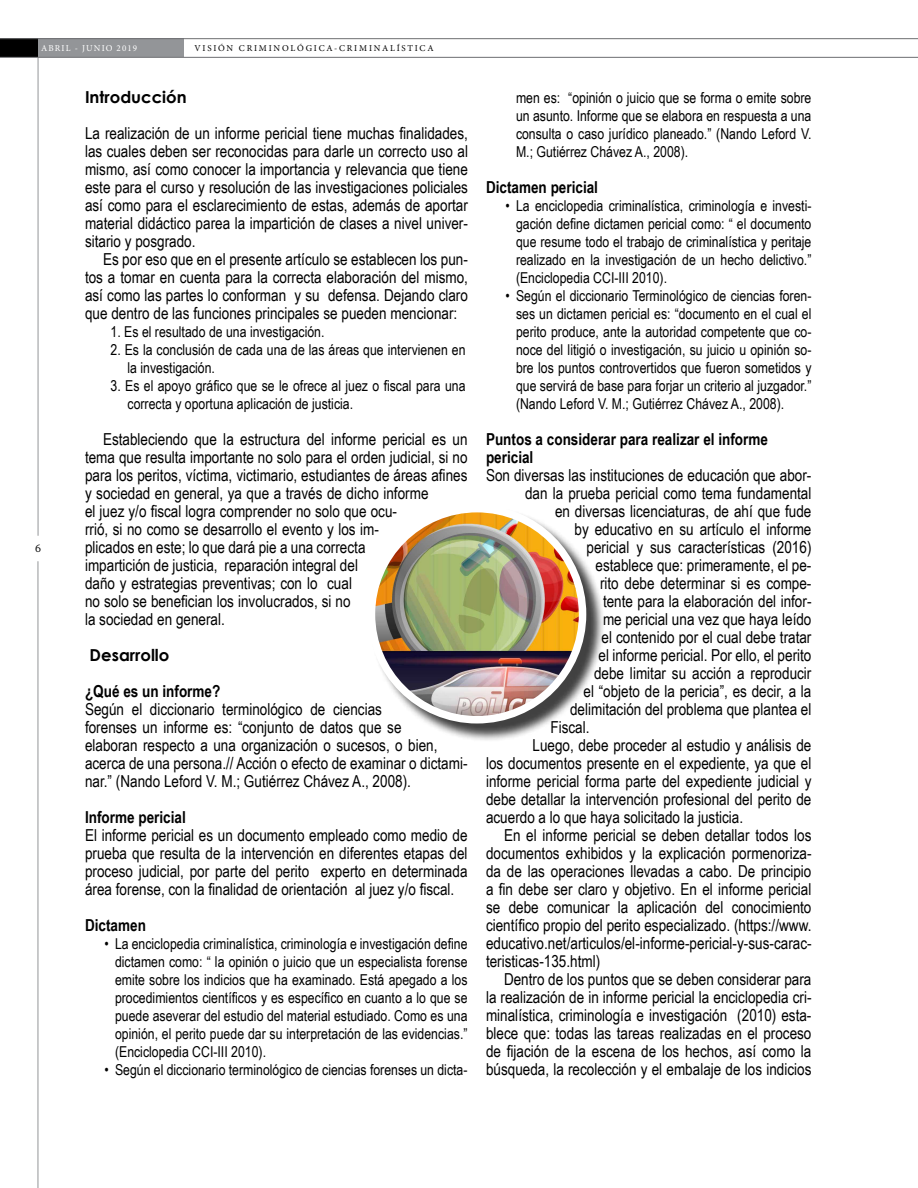
<style>
.page{position:relative;width:918px;height:1188px;background:#fff}
.page>*{position:absolute;margin:0;border:0;box-sizing:border-box;transform-origin:0 0}
.t1{font:16.5px/18px "Arial Narrow";color:#000;text-align:justify}
.t2{font:700 16.5px/18px "Arial Narrow";color:#000}
.t3{font:700 16.5px "Century Gothic";color:#000}
.t4{font:15px/18px "Arial Narrow";color:#000;text-align:justify}
.t5{font:10.5px "Charter ITC Std";color:#000}
.t6{font:9px "Minion Pro";letter-spacing:.2em;color:#000}
.t7{font:9px "Minion Pro";letter-spacing:.12em;color:#fff}
</style>
<div class="page">
<div style="left:0;top:39px;width:38px;height:18px;background:#000"></div>
<div style="left:38px;top:39px;width:145px;height:18px;background:#939598"></div>
<hr style="left:38px;top:58px;width:1px;height:478px;background:#939598">
<hr style="left:0;top:57px;width:918px;height:1px;background:#6d6e71">
<hr style="left:0;top:38px;width:918px;height:1px;background:#6d6e71">
<hr style="left:38px;top:561px;width:1px;height:627px;background:#939598">
<div style="left:370px;top:507px;width:235px;height:235px;background:#000;opacity:.75"></div>
<img style="left:371px;top:512px;width:212px;height:208px">
<div style="left:368px;top:505px;width:218px;height:219px;border:8px solid #fff;border-radius:50%"></div>
<p class="t7" style="left:41px;top:42px;width:97px">ABRIL - JUNIO 2019</p>
<p class="t6" style="left:194px;top:42px;width:241px">VISIÓN CRIMINOLÓGICA-CRIMINALÍSTICA</p>
<p class="t3" style="left:85px;top:87px;width:103px">Introducción</p>
<p class="t1" style="left:85px;top:124px;width:384px">La realización de un informe pericial tiene muchas finalidades, las cuales deben ser reconocidas para darle un correcto uso al mismo, así como conocer la importancia y relevancia que tiene este para el curso y resolución de las investigaciones policiales así como para el esclarecimiento de estas, además de aportar material didáctico parea la impartición de clases a nivel univer&shy;sitario y posgrado.</p>
<p class="t1" style="left:85px;top:250px;width:384px;text-indent:18px">Es por eso que en el presente artículo se establecen los pun&shy;tos a tomar en cuenta para la correcta elaboración del mismo, así como las partes lo conforman y su defensa. Dejando claro que dentro de las funciones principales se pueden mencionar:</p>
<p class="t4" style="left:111px;top:322px;width:216px">1. Es el resultado de una investigación.</p>
<p class="t4" style="left:128px;top:340px;width:339px;text-indent:-17px">2. Es la conclusión de cada una de las áreas que intervienen en la investigación.</p>
<p class="t4" style="left:128px;top:376px;width:339px;text-indent:-17px">3. Es el apoyo gráfico que se le ofrece al juez o fiscal para una correcta y oportuna aplicación de justicia.</p>
<p class="t1" style="left:85px;top:430px;width:384px;text-align:left;text-indent:18px">Estableciendo que la estructura del informe pericial es un tema que resulta importante no solo para el orden judicial, si no para los peritos, víctima, victimario, estudiantes de áreas afines y sociedad en general, ya que a través de dicho informe<br>el juez y/o fiscal logra comprender no solo que ocu-<br>rrió, si no como se desarrollo el evento y los im-<br>plicados en este; lo que dará pie a una correcta<br>impartición de justicia, reparación integral del<br>daño y estrategias preventivas; con lo cual<br>no solo se benefician los involucrados, si no<br>la sociedad en general.</p>
<p class="t3" style="left:90px;top:645px;width:81px">Desarrollo</p>
<p class="t2" style="left:85px;top:681px;width:137px">¿Qué es un informe?</p>
<p class="t1" style="left:85px;top:700px;width:384px;text-align:left">Según el diccionario terminológico de ciencias<br>forenses un informe es: “conjunto de datos que se<br>elaboran respecto a una organización o sucesos, o bien, acerca de una persona.// Acción o efecto de examinar o dictami&shy;nar.” (Nando Leford V. M.; Gutiérrez Chávez A., 2008).</p>
<p class="t2" style="left:85px;top:807px;width:102px">Informe pericial</p>
<p class="t1" style="left:85px;top:826px;width:384px">El informe pericial es un documento empleado como medio de prueba que resulta de la intervención en diferentes etapas del proceso judicial, por parte del perito experto en determinada área forense, con la finalidad de orientación al juez y/o fiscal.</p>
<p class="t2" style="left:85px;top:915px;width:62px">Dictamen</p>
<p class="t4" style="left:115px;top:934px;width:354px;text-indent:-10px">• La enciclopedia criminalística, criminología e investigación define dictamen como: “ la opinión o juicio que un especialista forense emite sobre los indicios que ha examinado. Está apegado a los procedimientos científicos y es específico en cuanto a lo que se puede aseverar del estudio del material estudiado. Como es una opinión, el perito puede dar su interpretación de las evidencias.” (Enciclopedia CCI-III 2010).</p>
<p class="t4" style="left:105px;top:1060px;width:364px">• Según el diccionario terminológico de ciencias forenses un dicta-</p>
<p class="t5" style="left:35px;top:542px;width:7px">6</p>
<p class="t4" style="left:516px;top:88px;width:297px">men es: “opinión o juicio que se forma o emite sobre un asunto. Informe que se elabora en respuesta a una consulta o caso jurídico planeado.” (Nando Leford V.<br>M.; Gutiérrez Chávez A., 2008).</p>
<p class="t2" style="left:486px;top:177px;width:114px">Dictamen pericial</p>
<p class="t4" style="left:516px;top:196px;width:297px;text-indent:-10px">• La enciclopedia criminalística, criminología e investi&shy;gación define dictamen pericial como: “ el documento que resume todo el trabajo de criminalística y peritaje realizado en la investigación de un hecho delictivo.” (Enciclopedia CCI-III 2010).</p>
<p class="t4" style="left:516px;top:286px;width:297px;text-indent:-10px">• Según el diccionario Terminológico de ciencias foren&shy;ses un dictamen pericial es: “documento en el cual el perito produce, ante la autoridad competente que co&shy;noce del litigió o investigación, su juicio u opinión so&shy;bre los puntos controvertidos que fueron sometidos y que servirá de base para forjar un criterio al juzgador.” (Nando Leford V. M.; Gutiérrez Chávez A., 2008).</p>
<p class="t2" style="left:486px;top:429px;width:284px">Puntos a considerar para realizar el informe pericial</p>
<p class="t1" style="left:486px;top:466px;width:327px">Son diversas las instituciones de educación que abor-</p>
<p class="t1" style="left:525px;top:484px;width:288px">dan la prueba pericial como tema fundamental</p>
<p class="t1" style="left:555px;top:502px;width:258px">en diversas licenciaturas, de ahí que fude</p>
<p class="t1" style="left:575px;top:520px;width:238px">by educativo en su artículo el informe</p>
<p class="t1" style="left:587px;top:538px;width:226px">pericial y sus características (2016)</p>
<p class="t1" style="left:596px;top:556px;width:217px">establece que: primeramente, el pe-</p>
<p class="t1" style="left:600px;top:574px;width:213px">rito debe determinar si es compe-</p>
<p class="t1" style="left:603px;top:592px;width:210px">tente para la elaboración del infor-</p>
<p class="t1" style="left:603px;top:610px;width:210px">me pericial una vez que haya leído</p>
<p class="t1" style="left:602px;top:628px;width:211px">el contenido por el cual debe tratar</p>
<p class="t1" style="left:599px;top:646px;width:214px">el informe pericial. Por ello, el perito</p>
<p class="t1" style="left:594px;top:664px;width:219px">debe limitar su acción a reproducir</p>
<p class="t1" style="left:584px;top:682px;width:229px">el “objeto de la pericia”, es decir, a la</p>
<p class="t1" style="left:570px;top:700px;width:243px">delimitación del problema que plantea el</p>
<p class="t1" style="left:551px;top:718px;width:41px">Fiscal.</p>
<p class="t1" style="left:533px;top:736px;width:280px">Luego, debe proceder al estudio y análisis de</p>
<p class="t1" style="left:486px;top:754px;width:327px">los documentos presente en el expediente, ya que el</p>
<p class="t1" style="left:486px;top:772px;width:327px">informe pericial forma parte del expediente judicial y</p>
<p class="t1" style="left:486px;top:790px;width:327px">debe detallar la intervención profesional del perito de</p>
<p class="t1" style="left:486px;top:808px;width:259px">acuerdo a lo que haya solicitado la justicia.</p>
<p class="t1" style="left:504px;top:826px;width:309px">En el informe pericial se deben detallar todos los</p>
<p class="t1" style="left:486px;top:844px;width:327px">documentos exhibidos y la explicación pormenoriza-</p>
<p class="t1" style="left:486px;top:862px;width:327px">da de las operaciones llevadas a cabo. De principio</p>
<p class="t1" style="left:486px;top:880px;width:327px">a fin debe ser claro y objetivo. En el informe pericial</p>
<p class="t1" style="left:486px;top:898px;width:327px">se debe comunicar la aplicación del conocimiento</p>
<p class="t1" style="left:486px;top:916px;width:327px">científico propio del perito especializado. (https://www.</p>
<p class="t1" style="left:486px;top:934px;width:327px">educativo.net/articulos/el-informe-pericial-y-sus-carac-</p>
<p class="t1" style="left:486px;top:952px;width:116px">teristicas-135.html)</p>
<p class="t1" style="left:504px;top:970px;width:309px">Dentro de los puntos que se deben considerar para</p>
<p class="t1" style="left:486px;top:988px;width:327px">la realización de in informe pericial la enciclopedia cri-</p>
<p class="t1" style="left:486px;top:1006px;width:327px">minalística, criminología e investigación (2010) esta-</p>
<p class="t1" style="left:486px;top:1024px;width:327px">blece que: todas las tareas realizadas en el proceso</p>
<p class="t1" style="left:486px;top:1042px;width:327px">de fijación de la escena de los hechos, así como la</p>
<p class="t1" style="left:486px;top:1060px;width:327px">búsqueda, la recolección y el embalaje de los indicios</p>
</div>
